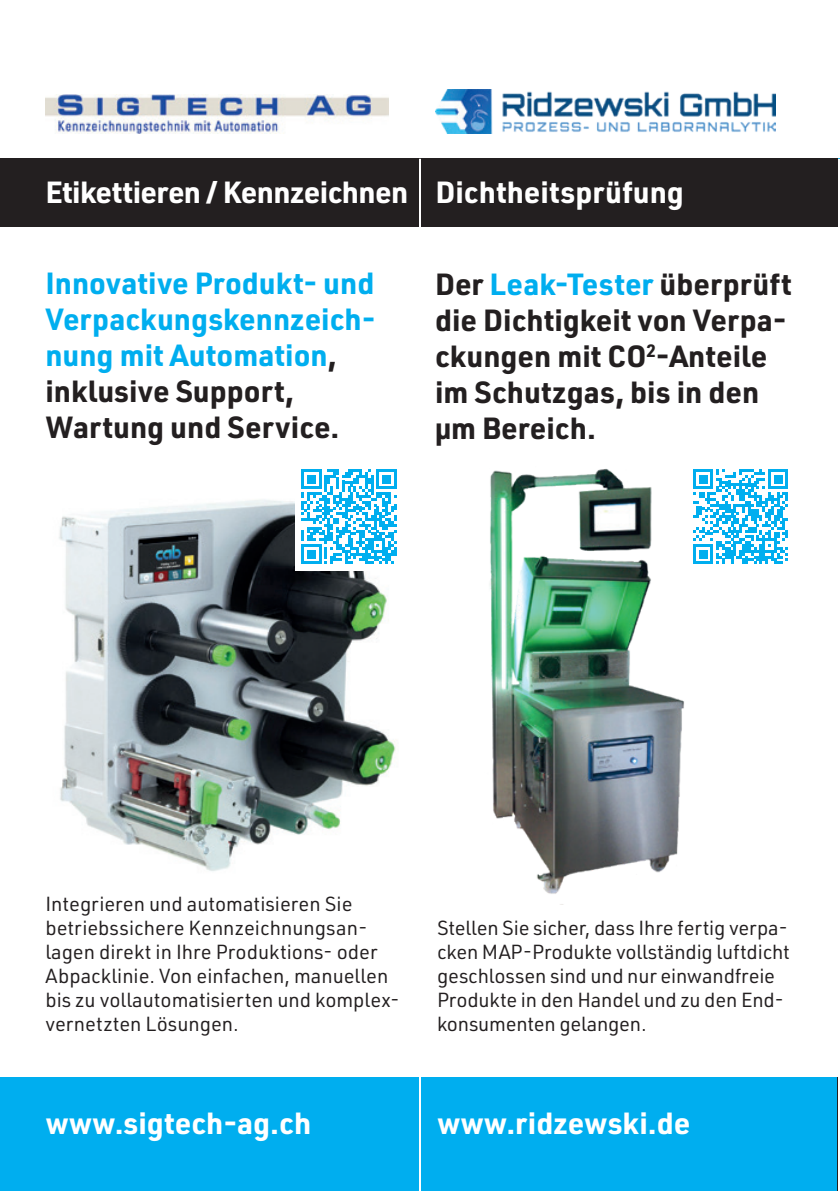
<style>
.page{position:relative;width:840px;height:1191px;background:#fff}
.page>*{position:absolute;margin:0;border:0;box-sizing:border-box;transform-origin:0 0}
.t1{font:700 30px/36px "URWDIN";color:#231f20}
.t2{font:700 30px/36px "URWDIN";color:#00aeef}
.t3{font:700 30px "URWDIN";color:#fff}
.t4{font:20px/24px "URWDIN";color:#231f20}
.s1{color:#231f20}
.s2{color:#00aeef}
</style>
<div class="page">
<div style="left:0;top:1077px;width:838px;height:114px;background:#00aeef"></div>
<div style="left:0;top:159px;width:839px;height:68px;background:#231f20"></div>
<img style="left:490px;top:468px;width:194px;height:426px">
<img style="left:45px;top:95px;width:343px;height:38px">
<img style="left:435px;top:90px;width:339px;height:43px">
<hr style="left:419px;top:159px;width:2px;height:1032px;background:#fff">
<hr style="left:837px;top:159px;width:2px;height:1032px;background:#fff">
<img style="left:59px;top:499px;width:337px;height:372px">
<div style="left:295px;top:463px;width:108px;height:107px;background:#fff"></div>
<svg style="left:301px;top:469px;width:95px;height:95px"></svg>
<svg style="left:693px;top:469px;width:94px;height:95px"></svg>
<h1 class="t3" style="left:45px;top:171px;width:639px">Etikettieren / Kennzeichnen Dichtheitsprüfung</h1>
<h1 class="t2" style="left:45px;top:264px;width:331px">Innovative Produkt- und<br>Verpackungskennzeich&shy;nung mit Automation<span class="s1">, inklusive Support,<br>Wartung und Service.</span></h1>
<h1 class="t1" style="left:435px;top:265px;width:358px">Der <span class="s2">Leak-Tester</span> überprüft die Dichtigkeit von Verpa&shy;ckungen mit CO<sup>2</sup>-Anteile im Schutzgas, bis in den µm Bereich.</h1>
<p class="t4" style="left:45px;top:891px;width:356px">Integrieren und automatisieren Sie betriebssichere Kennzeichnungsan&shy;lagen direkt in Ihre Produktions- oder Abpacklinie. Von einfachen, manuellen bis zu vollautomatisierten und komplex&shy;vernetzten Lösungen.</p>
<p class="t4" style="left:437px;top:915px;width:354px">Stellen Sie sicher, dass Ihre fertig verpa&shy;cken MAP-Produkte vollständig luftdicht geschlossen sind und nur einwandfreie Produkte in den Handel und zu den End&shy;konsumenten gelangen.</p>
<h1 class="t3" style="left:45px;top:1103px;width:267px">www.sigtech-ag.ch</h1>
<h1 class="t3" style="left:437px;top:1103px;width:255px">www.ridzewski.de</h1>
</div>
